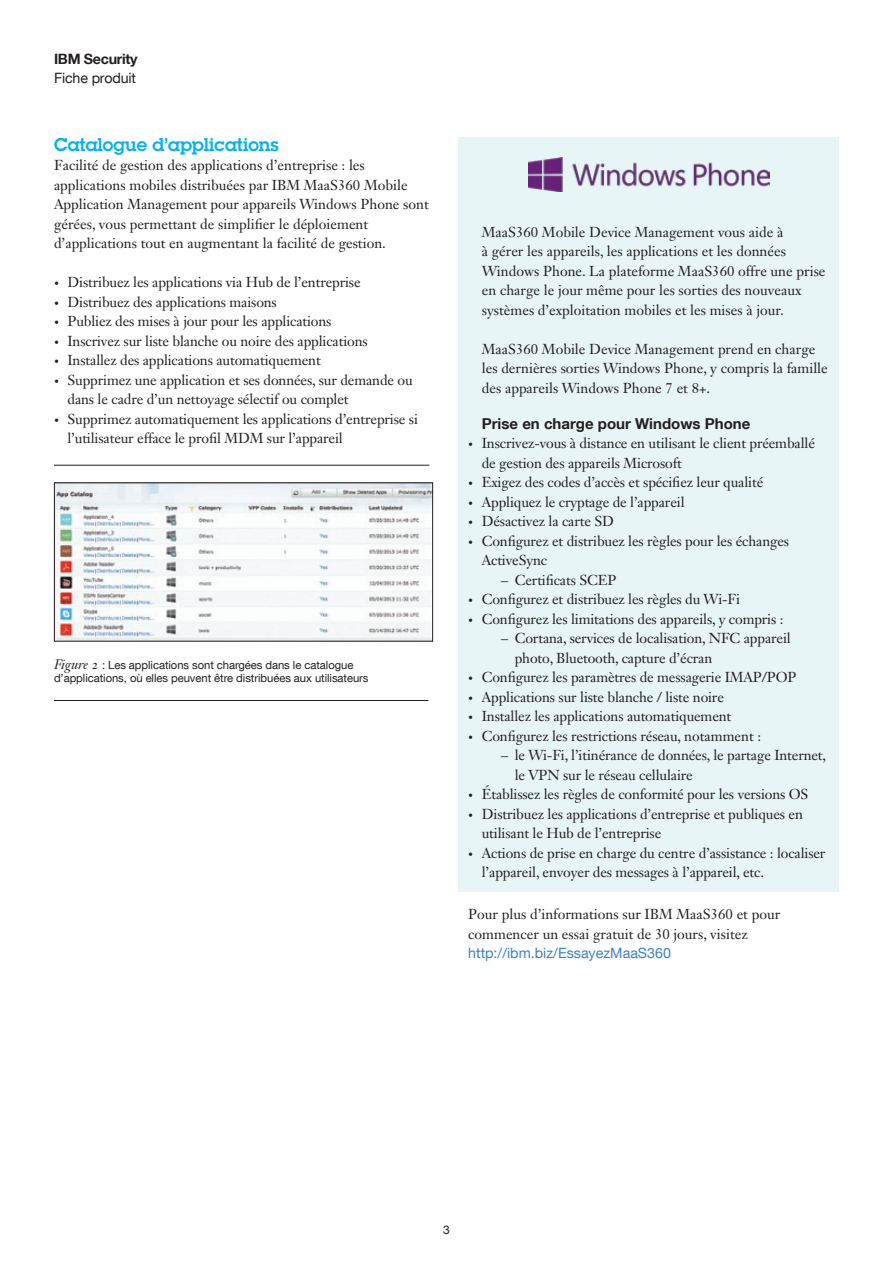
<style>
.page{position:relative;width:893px;height:1263px;background:#fff}
.page>*{position:absolute;margin:0;border:0;box-sizing:border-box;transform-origin:0 0}
._2A_head__color{font:600 18px "Lubalin Graph Std";color:#00b3ee}
._2B_sub_head_1__colo{font:700 15px "Helvetica Neue LT Com";color:#231f20}
._2C_body{font:14.25px/19.5px "Janson Text LT Std";letter-spacing:-.01em;color:#231f20}
._0A_collateral_type{font:14.25px "Helvetica Neue LT Com";letter-spacing:-.01em;color:#231f20}
._0A_business_unit{font:700 14.25px "Helvetica Neue LT Com";letter-spacing:-.02em;color:#231f20}
._0B_industry_area{font:12px "Helvetica Neue LT Com";color:#231f20}
._2E_figure_caption_w{font:11.25px/13.5px "Helvetica Neue LT Com";letter-spacing:-.005em;color:#231f20}
.s1{font-size:9.75px}
.s2{font-family:"Janson Text LT Std";font-style:italic;font-size:13.5px}
.s3{font-family:"Helvetica Neue LT Com";color:#4180c3}
</style>
<div class="page">
<hr style="left:54px;top:465px;width:375px;height:1px;background:#231f20">
<hr style="left:54px;top:700px;width:374px;height:1px;background:#231f20">
<img style="left:56px;top:484px;width:375px;height:155px">
<div style="left:54px;top:482px;width:379px;height:159px;border:1px solid #231f20"></div>
<div style="left:459px;top:138px;width:380px;height:754px;background:#e7f5f6"></div>
<img style="left:528px;top:157px;width:241px;height:35px">
<p class="_0A_business_unit" style="left:54px;top:50px;width:85px">IBM Security</p>
<p class="_0A_collateral_type" style="left:54px;top:69px;width:83px">Fiche produit</p>
<p class="_2A_head__color" style="left:54px;top:132px;width:226px">Catalogue d’applications</p>
<p class="_2C_body" style="left:54px;top:155px;width:376px">Facilité de gestion des applications d’entreprise : les applications mobiles distribuées par IBM MaaS360 Mobile Application Management pour appareils Windows Phone sont gérées, vous permettant de simplifier le déploiement d’applications tout en augmentant la facilité de gestion.</p>
<p class="_2C_body" style="left:54px;top:272px;width:308px"><span class="s1">•</span> Distribuez les applications via Hub de l’entreprise</p>
<p class="_2C_body" style="left:54px;top:292px;width:224px"><span class="s1">•</span> Distribuez des applications maisons</p>
<p class="_2C_body" style="left:54px;top:311px;width:279px"><span class="s1">•</span> Publiez des mises à jour pour les applications</p>
<p class="_2C_body" style="left:54px;top:331px;width:315px"><span class="s1">•</span> Inscrivez sur liste blanche ou noire des applications</p>
<p class="_2C_body" style="left:54px;top:350px;width:268px"><span class="s1">•</span> Installez des applications automatiquement</p>
<p class="_2C_body" style="left:68px;top:370px;width:347px;text-indent:-14px"><span class="s1">•</span> Supprimez une application et ses données, sur demande ou dans le cadre d’un nettoyage sélectif ou complet</p>
<p class="_2C_body" style="left:68px;top:409px;width:352px;text-indent:-14px"><span class="s1">•</span> Supprimez automatiquement les applications d’entreprise si l’utilisateur efface le profil MDM sur l’appareil</p>
<p class="_2E_figure_caption_w" style="left:54px;top:658px;width:316px"><span class="s2">Figure 2</span> : Les applications sont chargées dans le catalogue d’applications, où elles peuvent être distribuées aux utilisateurs</p>
<p class="_2C_body" style="left:482px;top:222px;width:345px">MaaS360 Mobile Device Management vous aide à<br>à gérer les appareils, les applications et les données Windows Phone. La plateforme MaaS360 offre une prise en charge le jour même pour les sorties des nouveaux systèmes d’exploitation mobiles et les mises à jour.</p>
<p class="_2C_body" style="left:482px;top:339px;width:348px">MaaS360 Mobile Device Management prend en charge les dernières sorties Windows Phone, y compris la famille des appareils Windows Phone 7 et 8+.</p>
<p class="_2B_sub_head_1__colo" style="left:482px;top:414px;width:270px">Prise en charge pour Windows Phone</p>
<p class="_2C_body" style="left:482px;top:433px;width:335px;text-indent:-14px"><span class="s1">•</span> Inscrivez-vous à distance en utilisant le client préemballé de gestion des appareils Microsoft</p>
<p class="_2C_body" style="left:468px;top:472px;width:296px"><span class="s1">•</span> Exigez des codes d’accès et spécifiez leur qualité</p>
<p class="_2C_body" style="left:468px;top:492px;width:218px"><span class="s1">•</span> Appliquez le cryptage de l’appareil</p>
<p class="_2C_body" style="left:468px;top:511px;width:147px"><span class="s1">•</span> Désactivez la carte SD</p>
<p class="_2C_body" style="left:482px;top:531px;width:309px;text-indent:-14px"><span class="s1">•</span> Configurez et distribuez les règles pour les échanges<br>ActiveSync</p>
<p class="_2C_body" style="left:501px;top:570px;width:117px">– Certificats SCEP</p>
<p class="_2C_body" style="left:468px;top:589px;width:273px"><span class="s1">•</span> Configurez et distribuez les règles du Wi-Fi</p>
<p class="_2C_body" style="left:468px;top:609px;width:317px"><span class="s1">•</span> Configurez les limitations des appareils, y compris :</p>
<p class="_2C_body" style="left:515px;top:628px;width:277px;text-indent:-14px">– Cortana, services de localisation, NFC appareil photo, Bluetooth, capture d’écran</p>
<p class="_2C_body" style="left:468px;top:667px;width:330px"><span class="s1">•</span> Configurez les paramètres de messagerie IMAP/POP</p>
<p class="_2C_body" style="left:468px;top:687px;width:257px"><span class="s1">•</span> Applications sur liste blanche / liste noire</p>
<p class="_2C_body" style="left:468px;top:706px;width:265px"><span class="s1">•</span> Installez les applications automatiquement</p>
<p class="_2C_body" style="left:468px;top:726px;width:294px"><span class="s1">•</span> Configurez les restrictions réseau, notamment :</p>
<p class="_2C_body" style="left:515px;top:745px;width:313px;text-indent:-14px">– le Wi-Fi, l’itinérance de données, le partage Internet, le VPN sur le réseau cellulaire</p>
<p class="_2C_body" style="left:468px;top:784px;width:342px"><span class="s1">•</span> Établissez les règles de conformité pour les versions OS</p>
<p class="_2C_body" style="left:482px;top:804px;width:323px;text-indent:-14px"><span class="s1">•</span> Distribuez les applications d’entreprise et publiques en utilisant le Hub de l’entreprise</p>
<p class="_2C_body" style="left:482px;top:843px;width:345px;text-indent:-14px"><span class="s1">•</span> Actions de prise en charge du centre d’assistance : localiser l’appareil, envoyer des messages à l’appareil, etc.</p>
<p class="_2C_body" style="left:468px;top:904px;width:313px">Pour plus d’informations sur IBM MaaS360 et pour commencer un essai gratuit de 30 jours, visitez <span class="s3">http://ibm.biz/EssayezMaaS360</span></p>
<p class="_0B_industry_area" style="left:443px;top:1223px;width:8px">3</p>
</div>
